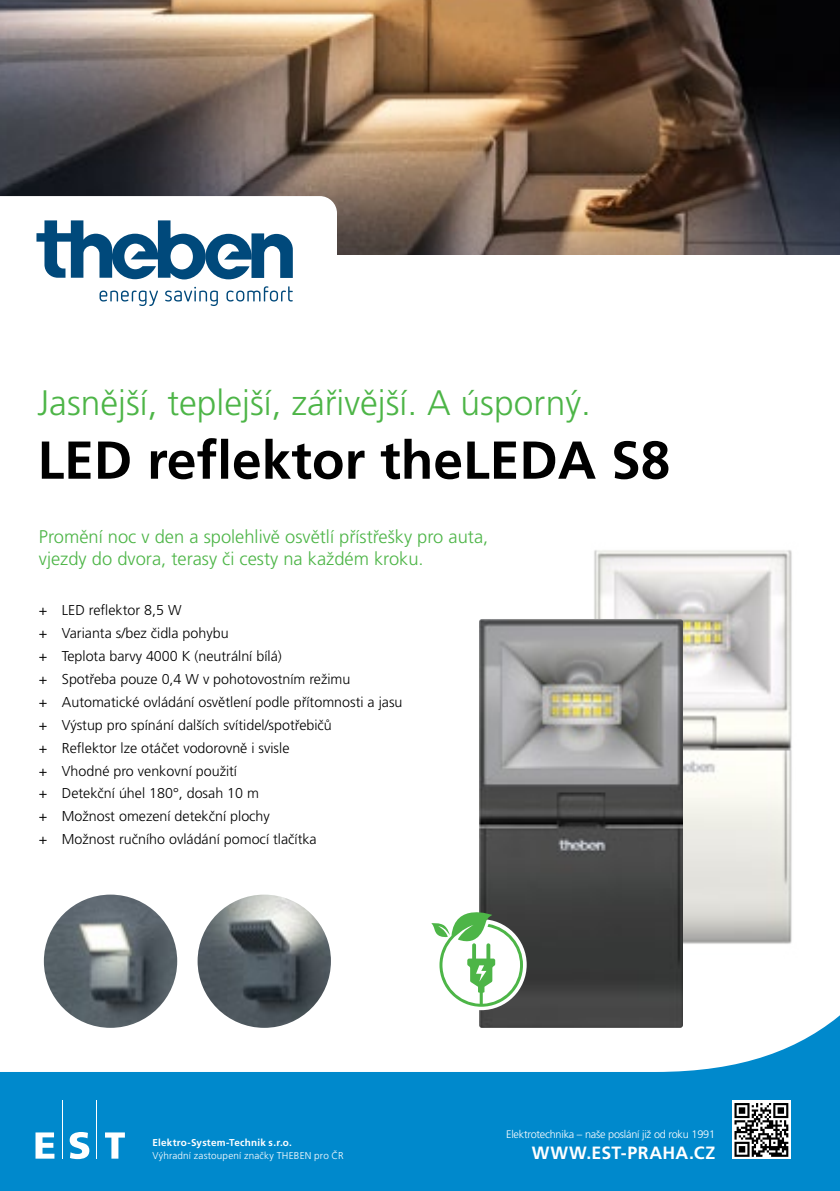
<style>
.page{position:relative;width:840px;height:1191px;background:#fff}
.page>*{position:absolute;margin:0;border:0;box-sizing:border-box;transform-origin:0 0}
.t1{font:700 53.2px "Frutiger LT Pro";color:#000}
.t2{font:300 35.4px "Frutiger LT Pro";color:#4db547}
.t3{font:300 18.4px/22px "Frutiger LT Pro";color:#4db547}
.t4{font:700 17.8px "Frutiger LT Pro";letter-spacing:.015em;color:#fff}
.t5{font:300 14.2px/22.8px "Frutiger LT Pro";color:#000}
.t6{font:300 10.8px "Frutiger LT Pro";letter-spacing:-.02em;color:#fff}
.t7{font:300 10px "Frutiger LT Pro";letter-spacing:.015em;color:#fff}
.t8{font:700 10px "Frutiger LT Pro";letter-spacing:.025em;color:#fff}
</style>
<div class="page">
<img style="left:0;top:0;width:839px;height:255px">
<svg style="left:0;top:196px;width:337px;height:110px"></svg>
<svg style="left:0;top:1009px;width:839px;height:182px;fill:#0089cc"></svg>
<svg style="left:732px;top:1100px;width:58px;height:59px"></svg>
<svg style="left:734px;top:1103px;width:53px;height:53px"></svg>
<svg style="left:35px;top:1132px;width:19px;height:26px"></svg>
<svg style="left:70px;top:1132px;width:19px;height:27px"></svg>
<svg style="left:105px;top:1132px;width:20px;height:26px"></svg>
<hr style="left:62px;top:1100px;width:1px;height:58px;background:#fff">
<hr style="left:97px;top:1100px;width:1px;height:58px;background:#fff">
<img style="left:594px;top:550px;width:198px;height:431px">
<img style="left:478px;top:619px;width:204px;height:408px">
<img style="left:44px;top:894px;width:133px;height:133px;border-radius:67px">
<img style="left:197px;top:894px;width:134px;height:133px;border-radius:67px">
<svg style="left:435px;top:919px;width:91px;height:91px"></svg>
<svg style="left:431px;top:901px;width:91px;height:105px"></svg>
<h2 class="t2" style="left:37px;top:382px;width:555px">Jasnější, teplejší, zářivější. A úsporný.</h2>
<h1 class="t1" style="left:37px;top:429px;width:634px">LED reflektor theLEDA S8</h1>
<p class="t3" style="left:39px;top:525px;width:450px">Promění noc v den a spolehlivě osvětlí přístřešky pro auta, vjezdy do dvora, terasy či cesty na každém kroku.</p>
<p class="t5" style="left:39px;top:599px;width:365px">+ LED reflektor 8,5 W<br>+ Varianta s/bez čidla pohybu<br>+ Teplota barvy 4000 K (neutrální bílá)<br>+ Spotřeba pouze 0,4 W v pohotovostním režimu<br>+ Automatické ovládání osvětlení podle přítomnosti a jasu + Výstup pro spínání dalších svítidel/spotřebičů<br>+ Reflektor lze otáčet vodorovně i svisle<br>+ Vhodné pro venkovní použití<br>+ Detekční úhel 180°, dosah 10 m<br>+ Možnost omezení detekční plochy<br>+ Možnost ručního ovládání pomocí tlačítka</p>
<p class="t6" style="left:506px;top:1127px;width:210px">Elektrotechnika – naše poslání již od roku 1991</p>
<p class="t8" style="left:152px;top:1137px;width:141px">Elektro-System-Technik s.r.o.</p>
<p class="t7" style="left:152px;top:1149px;width:193px">Výhradní zastoupení značky THEBEN pro ČR</p>
<p class="t4" style="left:531px;top:1142px;width:185px">WWW.EST-PRAHA.CZ</p>
</div>
